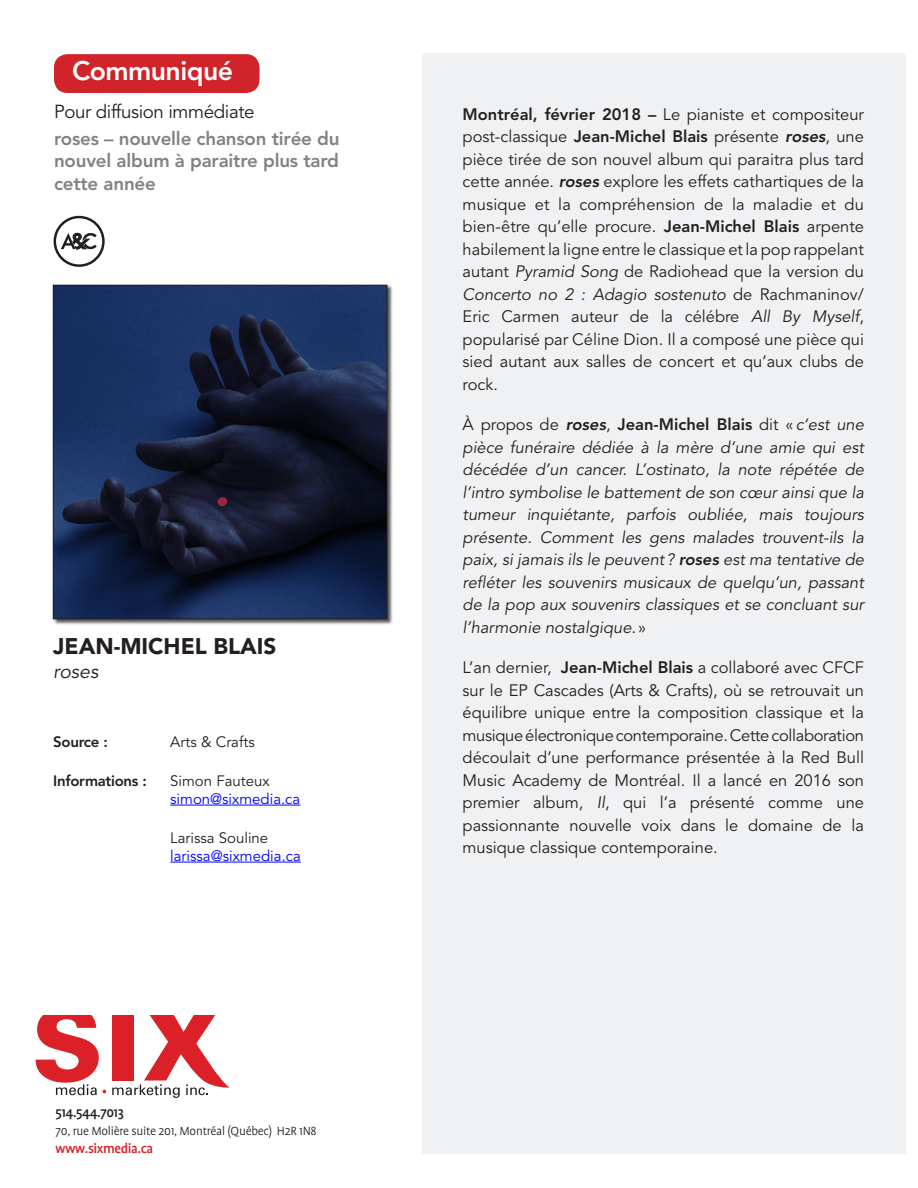
<style>
.page{position:relative;width:918px;height:1188px;background:#fff}
.page>*{position:absolute;margin:0;border:0;box-sizing:border-box;transform-origin:0 0}
.t1{font:800 26.7px "Avenir";letter-spacing:-.02em;color:#fff}
.Le_nouvel_album{font:900 22.5px "Avenir";color:#231f20}
.Le_nouvel_album-2{font:italic 19.5px "Avenir";color:#231f20}
.Le_nouvel_album-3{font:800 18.75px/22.5px "Avenir";letter-spacing:-.01em;color:#808285;text-align:justify}
.t2{font:18.75px "Avenir";letter-spacing:-.02em;color:#231f20}
.Le_nouvel_album-4{font:16.5px/22.5px "Avenir";color:#231f20;text-align:justify}
.Le_nouvel_album-5{font:italic 16.5px/22.5px "Avenir";color:#231f20;text-align:justify}
.t3{font:15px "Avenir";color:#231f20}
.t4{font:15px "Avenir";color:#00f}
.t5{font:800 15px "Avenir";letter-spacing:-.02em;color:#231f20}
.t6{font:500 15px "Profile";letter-spacing:-.03em;color:#d1232a}
.t7{font:500 15px "Profile";letter-spacing:-.03em;color:#231f20}
.t8{font:300 13.5px "Profile";letter-spacing:-.02em;color:#231f20}
.s1{font-weight:800}
.s2{font-weight:800;font-style:italic}
.s3{font-style:italic}
.s4{font-style:normal}
.s5{font-weight:800;font-style:normal}
</style>
<div class="page">
<div style="left:422px;top:53px;width:483px;height:1101px;background:#f0f1f2"></div>
<hr style="left:170px;top:805px;width:130px;height:1px;background:#00f">
<hr style="left:170px;top:862px;width:131px;height:1px;background:#00f">
<div style="left:53px;top:285px;width:340px;height:340px;background:#231f20;opacity:.75"></div>
<img style="left:55px;top:287px;width:330px;height:330px">
<div style="left:53px;top:285px;width:334px;height:334px;border:1px solid #231f20"></div>
<div style="left:54px;top:54px;width:206px;height:39px;background:#d1232a;border-radius:14px"></div>
<svg style="left:36px;top:1016px;width:70px;height:79px"></svg>
<svg style="left:112px;top:1016px;width:118px;height:82px"></svg>
<div style="left:54px;top:216px;width:51px;height:51px;border:2px solid #211e1e;border-radius:50%"></div>
<svg style="left:61px;top:233px;width:36px;height:16px"></svg>
<p class="t1" style="left:72px;top:55px;width:163px">Communiqué</p>
<p class="t2" style="left:54px;top:101px;width:202px">Pour diffusion immédiate</p>
<p class="Le_nouvel_album-3" style="left:54px;top:127px;width:287px">roses – nouvelle chanson tirée du nouvel album à paraitre plus tard cette année</p>
<p class="Le_nouvel_album" style="left:53px;top:632px;width:225px">JEAN-MICHEL BLAIS</p>
<p class="Le_nouvel_album-2" style="left:53px;top:660px;width:47px">roses</p>
<p class="t5" style="left:53px;top:732px;width:56px">Source :</p>
<p class="t3" style="left:170px;top:733px;width:86px">Arts &amp; Crafts</p>
<p class="t5" style="left:53px;top:771px;width:95px">Informations :</p>
<p class="t3" style="left:170px;top:772px;width:101px">Simon Fauteux</p>
<p class="t4" style="left:170px;top:790px;width:132px">simon@sixmedia.ca</p>
<p class="t3" style="left:170px;top:829px;width:100px">Larissa Souline</p>
<p class="t4" style="left:170px;top:847px;width:132px">larissa@sixmedia.ca</p>
<p class="t7" style="left:56px;top:1105px;width:70px">514.544.7013</p>
<p class="t8" style="left:56px;top:1124px;width:263px">70, rue Molière suite 201, Montréal (Québec) H2R 1N8</p>
<p class="t6" style="left:56px;top:1141px;width:99px">www.sixmedia.ca</p>
<p class="Le_nouvel_album-4" style="left:463px;top:103px;width:403px"><span class="s1">Montréal, février 2018 –</span> Le pianiste et compositeur post-classique <span class="s1">Jean-Michel Blais</span> présente <span class="s2">roses</span>, une pièce tirée de son nouvel album qui paraitra plus tard cette année. <span class="s2">roses</span> explore les effets cathartiques de la musique et la compréhension de la maladie et du bien-être qu’elle procure. <span class="s1">Jean-Michel Blais</span> arpente habilement la ligne entre le classique et la pop rappelant autant <span class="s3">Pyramid Song</span> de Radiohead que la version du <span class="s3">Concerto no 2 : Adagio sostenuto</span> de Rachmaninov/ Eric Carmen auteur de la célébre <span class="s3">All By Myself</span>, popularisé par Céline Dion. Il a composé une pièce qui sied autant aux salles de concert et qu’aux clubs de rock.</p>
<p class="Le_nouvel_album-5" style="left:463px;top:414px;width:403px"><span class="s4">À propos de</span> <span class="s1">roses</span><span class="s4">,</span> <span class="s5">Jean-Michel Blais</span> <span class="s4">dit «</span> c‘est une pièce funéraire dédiée à la mère d’une amie qui est décédée d’un cancer. L’ostinato, la note répétée de l’intro symbolise le battement de son cœur ainsi que la tumeur inquiétante, parfois oubliée, mais toujours présente. Comment les gens malades trouvent-ils la paix, si jamais ils le peuvent ? <span class="s1">roses</span> est ma tentative de refléter les souvenirs musicaux de quelqu’un, passant de la pop aux souvenirs classiques et se concluant sur l’harmonie nostalgique. <span class="s4">»</span></p>
<p class="Le_nouvel_album-4" style="left:463px;top:657px;width:403px">L’an dernier, <span class="s1">Jean-Michel Blais</span> a collaboré avec CFCF sur le EP Cascades (Arts &amp; Crafts), où se retrouvait un équilibre unique entre la composition classique et la musique électronique contemporaine. Cette collaboration découlait d’une performance présentée à la Red Bull Music Academy de Montréal. Il a lancé en 2016 son premier album, <span class="s3">Il</span>, qui l’a présenté comme une passionnante nouvelle voix dans le domaine de la musique classique contemporaine.</p>
</div>
